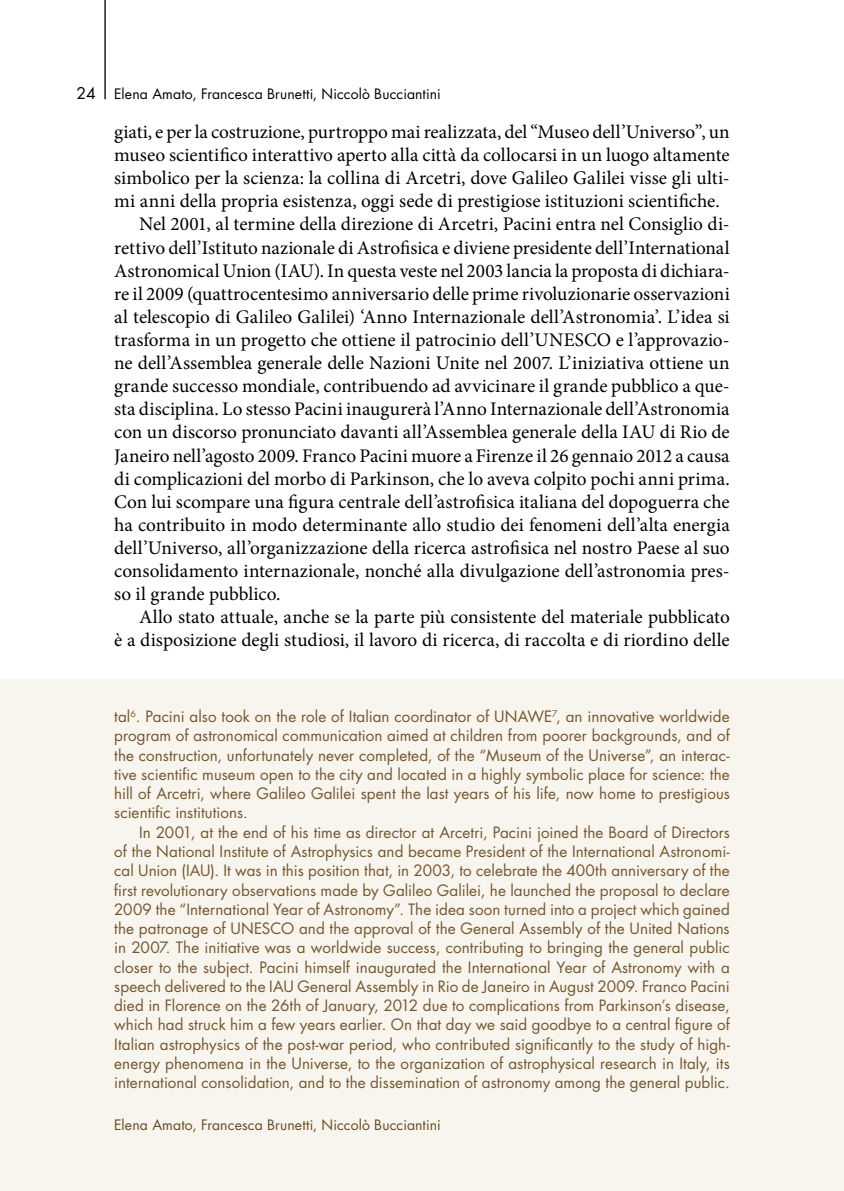
<style>
.page{position:relative;width:844px;height:1191px;background:#fff}
.page>*{position:absolute;margin:0;border:0;box-sizing:border-box;transform-origin:0 0}
.t1{font:19.25px "Minion Pro";color:#000}
.t2{font:15.75px "Futura Std";color:#000}
.t3{font:15.22px/19.2px "Futura Std";letter-spacing:.005em;color:#75562d;text-align:justify}
.t4{font:14px "Futura Std";letter-spacing:.01em;color:#000}
.t5{font:14px "Futura Std";letter-spacing:.01em;color:#684a21}
</style>
<div class="page">
<div style="left:0;top:680px;width:843px;height:511px;background:#f8f5ef"></div>
<hr style="left:104px;top:0;width:2px;height:99px;background:#000">
<p class="t2" style="left:76px;top:83px;width:21px">24</p>
<p class="t4" style="left:114px;top:85px;width:328px">Elena Amato, Francesca Brunetti, Niccolò Bucciantini</p>
<p class="t1" style="left:114px;top:119px;width:617px">giati, e per la costruzione, purtroppo mai realizzata, del “Museo dell’Universo”, un</p>
<p class="t1" style="left:114px;top:142px;width:617px">museo scientifico interattivo aperto alla città da collocarsi in un luogo altamente</p>
<p class="t1" style="left:114px;top:165px;width:617px">simbolico per la scienza: la collina di Arcetri, dove Galileo Galilei visse gli ulti-</p>
<p class="t1" style="left:114px;top:188px;width:607px">mi anni della propria esistenza, oggi sede di prestigiose istituzioni scientifiche.</p>
<p class="t1" style="left:139px;top:211px;width:592px">Nel 2001, al termine della direzione di Arcetri, Pacini entra nel Consiglio di-</p>
<p class="t1" style="left:114px;top:234px;width:617px">rettivo dell’Istituto nazionale di Astrofisica e diviene presidente dell’International</p>
<p class="t1" style="left:114px;top:258px;width:617px">Astronomical Union (IAU). In questa veste nel 2003 lancia la proposta di dichiara-</p>
<p class="t1" style="left:114px;top:281px;width:617px">re il 2009 (quattrocentesimo anniversario delle prime rivoluzionarie osservazioni</p>
<p class="t1" style="left:114px;top:304px;width:617px">al telescopio di Galileo Galilei) ‘Anno Internazionale dell’Astronomia’. L’idea si</p>
<p class="t1" style="left:114px;top:327px;width:617px">trasforma in un progetto che ottiene il patrocinio dell’UNESCO e l’approvazio-</p>
<p class="t1" style="left:114px;top:350px;width:617px">ne dell’Assemblea generale delle Nazioni Unite nel 2007. L’iniziativa ottiene un</p>
<p class="t1" style="left:114px;top:373px;width:617px">grande successo mondiale, contribuendo ad avvicinare il grande pubblico a que-</p>
<p class="t1" style="left:114px;top:396px;width:617px">sta disciplina. Lo stesso Pacini inaugurerà l’Anno Internazionale dell’Astronomia</p>
<p class="t1" style="left:114px;top:419px;width:617px">con un discorso pronunciato davanti all’Assemblea generale della IAU di Rio de</p>
<p class="t1" style="left:114px;top:442px;width:616px">Janeiro nell’agosto 2009. Franco Pacini muore a Firenze il 26 gennaio 2012 a causa</p>
<p class="t1" style="left:114px;top:465px;width:617px">di complicazioni del morbo di Parkinson, che lo aveva colpito pochi anni prima.</p>
<p class="t1" style="left:114px;top:489px;width:617px">Con lui scompare una figura centrale dell’astrofisica italiana del dopoguerra che</p>
<p class="t1" style="left:114px;top:512px;width:617px">ha contribuito in modo determinante allo studio dei fenomeni dell’alta energia</p>
<p class="t1" style="left:114px;top:535px;width:617px">dell’Universo, all’organizzazione della ricerca astrofisica nel nostro Paese al suo</p>
<p class="t1" style="left:114px;top:558px;width:617px">consolidamento internazionale, nonché alla divulgazione dell’astronomia pres-</p>
<p class="t1" style="left:114px;top:581px;width:168px">so il grande pubblico.</p>
<p class="t1" style="left:139px;top:604px;width:592px">Allo stato attuale, anche se la parte più consistente del materiale pubblicato</p>
<p class="t1" style="left:114px;top:627px;width:617px">è a disposizione degli studiosi, il lavoro di ricerca, di raccolta e di riordino delle</p>
<p class="t3" style="left:114px;top:707px;width:617px">tal<sup>6</sup>. Pacini also took on the role of Italian coordinator of UNAWE<sup>7</sup>, an innovative worldwide program of astronomical communication aimed at children from poorer backgrounds, and of the construction, unfortunately never completed, of the “Museum of the Universe”, an interac&shy;tive scientific museum open to the city and located in a highly symbolic place for science: the hill of Arcetri, where Galileo Galilei spent the last years of his life, now home to prestigious scientific institutions.</p>
<p class="t3" style="left:114px;top:822px;width:617px;text-indent:25px">In 2001, at the end of his time as director at Arcetri, Pacini joined the Board of Directors of the National Institute of Astrophysics and became President of the International Astronomi&shy;cal Union (IAU). It was in this position that, in 2003, to celebrate the 400th anniversary of the first revolutionary observations made by Galileo Galilei, he launched the proposal to declare 2009 the “International Year of Astronomy”. The idea soon turned into a project which gained the patronage of UNESCO and the approval of the General Assembly of the United Nations in 2007. The initiative was a worldwide success, contributing to bringing the general public closer to the subject. Pacini himself inaugurated the International Year of Astronomy with a speech delivered to the IAU General Assembly in Rio de Janeiro in August 2009. Franco Pacini died in Florence on the 26th of January, 2012 due to complications from Parkinson’s disease, which had struck him a few years earlier. On that day we said goodbye to a central figure of Italian astrophysics of the post-war period, who contributed significantly to the study of high&shy;energy phenomena in the Universe, to the organization of astrophysical research in Italy, its international consolidation, and to the dissemination of astronomy among the general public.</p>
<p class="t5" style="left:114px;top:1116px;width:328px">Elena Amato, Francesca Brunetti, Niccolò Bucciantini</p>
</div>
